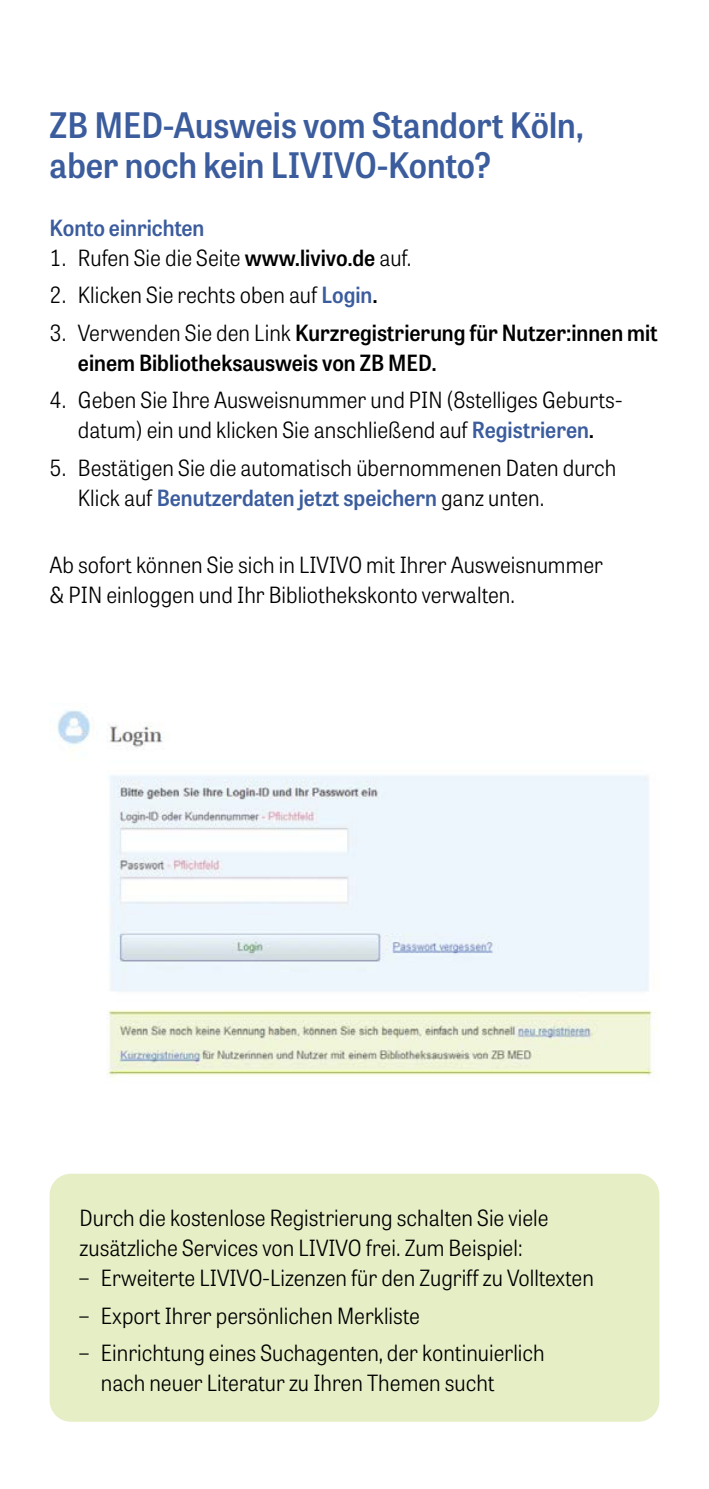
<style>
.page{position:relative;width:709px;height:1489px;background:#fff}
.page>*{position:absolute;margin:0;border:0;box-sizing:border-box;transform-origin:0 0}
.H2_Überschrift_14p_blau{font:600 35px/40px "Tablet Gothic Narrow";color:#3b5c9d}
.P_Fließtext_8_9p{font:300 22.25px/30px "Tablet Gothic Narrow";color:#000}
.t1{font:600 22.25px/30px "Tablet Gothic Narrow";color:#000}
.H3_Überschrift_8_9p_blau{font:600 22.25px "Tablet Gothic Narrow";color:#3b5c9d}
.s1{font-weight:600}
.s2{font-weight:600;color:#3b5c9d}
.s3{font-weight:300}
</style>
<div class="page">
<img style="left:57px;top:710px;width:600px;height:368px">
<div style="left:50px;top:1173px;width:609px;height:248px;background:#e6eec6;border-radius:21px"></div>
<h2 class="H2_Überschrift_14p_blau" style="left:50px;top:104px;width:535px">ZB MED-Ausweis vom Standort Köln, aber noch kein LIVIVO-Konto?</h2>
<h3 class="H3_Überschrift_8_9p_blau" style="left:50px;top:212px;width:156px">Konto einrichten</h3>
<p class="P_Fließtext_8_9p" style="left:50px;top:242px;width:363px">1. Rufen Sie die Seite <span class="s1">www.livivo.de</span> auf.</p>
<p class="P_Fließtext_8_9p" style="left:50px;top:279px;width:330px">2. Klicken Sie rechts oben auf <span class="s2">Login</span><span class="s1">.</span></p>
<p class="t1" style="left:78px;top:317px;width:581px;text-indent:-28px"><span class="s3">3. Verwenden Sie den Link</span> Kurzregistrierung für Nutzer:innen mit einem Bibliotheksausweis von ZB MED.</p>
<p class="P_Fließtext_8_9p" style="left:50px;top:384px;width:572px;text-align:center">4. Geben Sie Ihre Ausweisnummer und PIN (8stelliges Geburts&shy;datum) ein und klicken Sie anschließend auf <span class="s2">Registrieren</span><span class="s1">.</span></p>
<p class="P_Fließtext_8_9p" style="left:78px;top:452px;width:540px;text-indent:-28px">5. Bestätigen Sie die automatisch übernommenen Daten durch<br>Klick auf <span class="s2">Benutzerdaten jetzt speichern</span> ganz unten.</p>
<p class="P_Fließtext_8_9p" style="left:50px;top:549px;width:555px">Ab sofort können Sie sich in LIVIVO mit Ihrer Ausweisnummer &amp; PIN einloggen und Ihr Bibliothekskonto verwalten.</p>
<p class="P_Fließtext_8_9p" style="left:80px;top:1202px;width:470px">Durch die kostenlose Registrierung schalten Sie viele zusätzliche Services von LIVIVO frei. Zum Beispiel:</p>
<p class="P_Fließtext_8_9p" style="left:80px;top:1262px;width:516px">– Erweiterte LIVIVO-Lizenzen für den Zugriff zu Volltexten</p>
<p class="P_Fließtext_8_9p" style="left:80px;top:1299px;width:342px">– Export Ihrer persönlichen Merkliste</p>
<p class="P_Fließtext_8_9p" style="left:101px;top:1337px;width:445px;text-indent:-21px">– Einrichtung eines Suchagenten, der kontinuierlich nach neuer Literatur zu Ihren Themen sucht</p>
</div>
